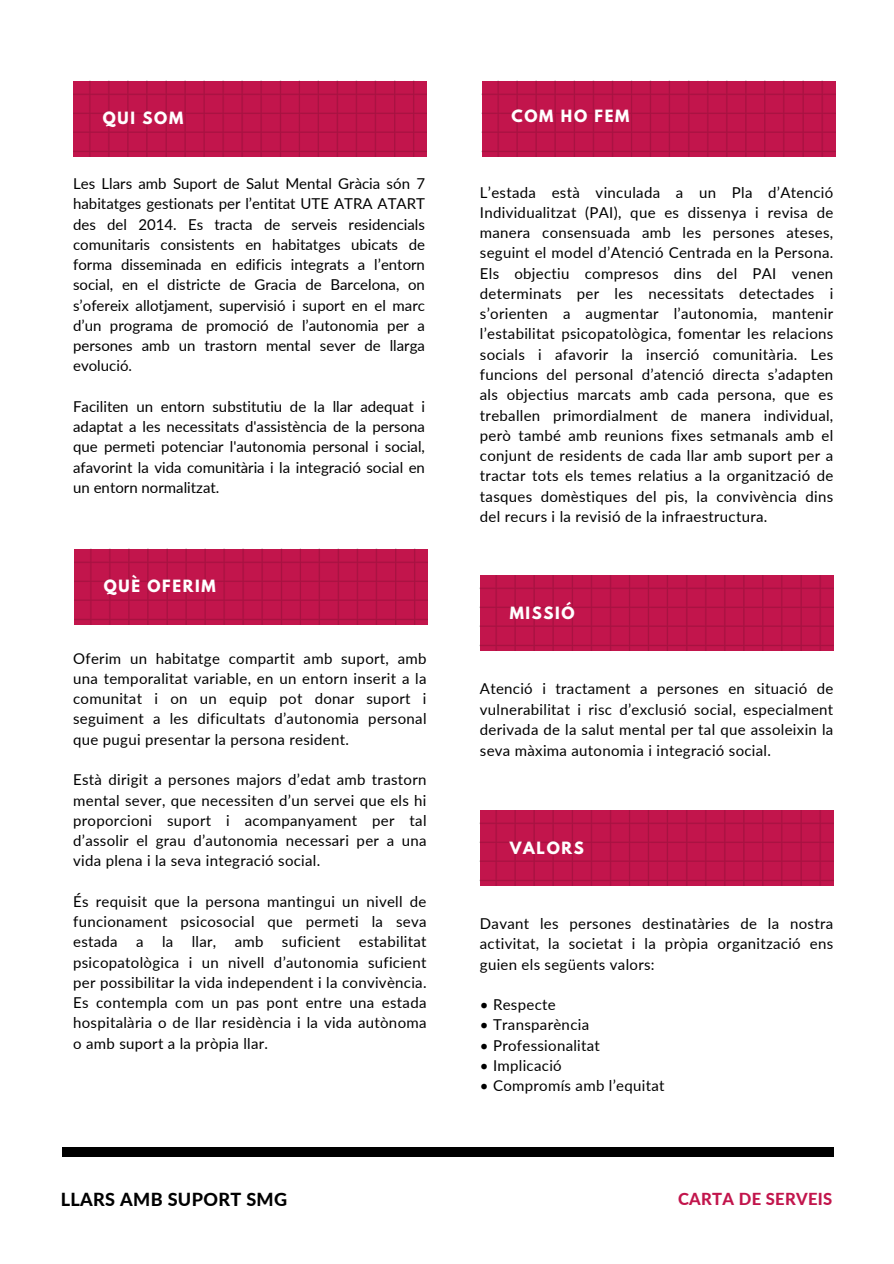
<style>
.page{position:relative;width:894px;height:1264px;background:#fff}
.page>*{position:absolute;margin:0;border:0;box-sizing:border-box;transform-origin:0 0}
.t1{font:800 18px "Lato";letter-spacing:.02em;color:#000}
.t2{font:800 16.5px "Lato";letter-spacing:.02em;color:#c2154c}
.t3{font:15px/20.2px "Lato";letter-spacing:.02em;color:#000;text-align:justify}
.t4{font:700 15px "League Spartan";letter-spacing:.11em;color:#fff}
</style>
<div class="page">
<div style="left:62px;top:1147px;width:771px;height:9px;background:#000"></div>
<img style="left:73px;top:81px;width:353px;height:75px">
<img style="left:481px;top:81px;width:354px;height:75px">
<img style="left:74px;top:549px;width:353px;height:75px">
<img style="left:480px;top:575px;width:353px;height:76px">
<img style="left:480px;top:810px;width:353px;height:75px">
<p class="t4" style="left:103px;top:110px;width:82px">QUI SOM</p>
<p class="t4" style="left:511px;top:109px;width:119px">COM HO FEM</p>
<p class="t3" style="left:73px;top:173px;width:353px">Les Llars amb Suport de Salut Mental Gràcia són 7 habitatges gestionats per l’entitat UTE ATRA ATART des del 2014. Es tracta de serveis residencials comunitaris consistents en habitatges ubicats de forma disseminada en edificis integrats a l’entorn social, en el districte de Gracia de Barcelona, on s’ofereix allotjament, supervisió i suport en el marc d’un programa de promoció de l’autonomia per a persones amb un trastorn mental sever de llarga evolució.</p>
<h2 class="t3" style="left:73px;top:396px;width:353px">Faciliten un entorn substitutiu de la llar adequat i adaptat a les necessitats d'assistència de la persona que permeti potenciar l'autonomia personal i social, afavorint la vida comunitària i la integració social en un entorn normalitzat.</h2>
<p class="t4" style="left:104px;top:578px;width:113px">QUÈ OFERIM</p>
<h2 class="t3" style="left:73px;top:647px;width:355px">Oferim un habitatge compartit amb suport, amb una temporalitat variable, en un entorn inserit a la comunitat i on un equip pot donar suport i seguiment a les dificultats d’autonomia personal que pugui presentar la persona resident.</h2>
<p class="t3" style="left:73px;top:769px;width:355px">Està dirigit a persones majors d’edat amb trastorn mental sever, que necessiten d’un servei que els hi proporcioni suport i acompanyament per tal d’assolir el grau d’autonomia necessari per a una vida plena i la seva integració social.</p>
<p class="t3" style="left:73px;top:890px;width:355px">És requisit que la persona mantingui un nivell de funcionament psicosocial que permeti la seva estada a la llar, amb suficient estabilitat psicopatològica i un nivell d’autonomia suficient per possibilitar la vida independent i la convivència.<br>Es contempla com un pas pont entre una estada hospitalària o de llar residència i la vida autònoma o amb suport a la pròpia llar.</p>
<p class="t3" style="left:480px;top:182px;width:355px">L’estada està vinculada a un Pla d’Atenció Individualitzat (PAI), que es dissenya i revisa de manera consensuada amb les persones ateses, seguint el model d’Atenció Centrada en la Persona.<br>Els objectiu compresos dins del PAI venen determinats per les necessitats detectades i s’orienten a augmentar l’autonomia, mantenir l’estabilitat psicopatològica, fomentar les relacions socials i afavorir la inserció comunitària. Les funcions del personal d’atenció directa s’adapten als objectius marcats amb cada persona, que es treballen primordialment de manera individual, però també amb reunions fixes setmanals amb el conjunt de residents de cada llar amb suport per a tractar tots els temes relatius a la organització de tasques domèstiques del pis, la convivència dins del recurs i la revisió de la infraestructura.</p>
<p class="t4" style="left:509px;top:605px;width:66px">MISSIÓ</p>
<p class="t3" style="left:480px;top:678px;width:355px;line-height:20.7px">Atenció i tractament a persones en situació de vulnerabilitat i risc d’exclusió social, especialment derivada de la salut mental per tal que assoleixin la seva màxima autonomia i integració social.</p>
<h2 class="t4" style="left:509px;top:840px;width:76px">VALORS</h2>
<p class="t3" style="left:480px;top:913px;width:355px">Davant les persones destinatàries de la nostra activitat, la societat i la pròpia organització ens guien els següents valors:</p>
<p class="t3" style="left:480px;top:994px;width:77px">• Respecte</p>
<h2 class="t3" style="left:480px;top:1014px;width:111px">• Transparència</h2>
<p class="t3" style="left:480px;top:1034px;width:122px">• Professionalitat</p>
<p class="t3" style="left:480px;top:1054px;width:83px">• Implicació</p>
<p class="t3" style="left:480px;top:1075px;width:186px">• Compromís amb l’equitat</p>
<h2 class="t1" style="left:61px;top:1187px;width:228px">LLARS AMB SUPORT SMG</h2>
<p class="t2" style="left:677px;top:1188px;width:156px">CARTA DE SERVEIS</p>
</div>
